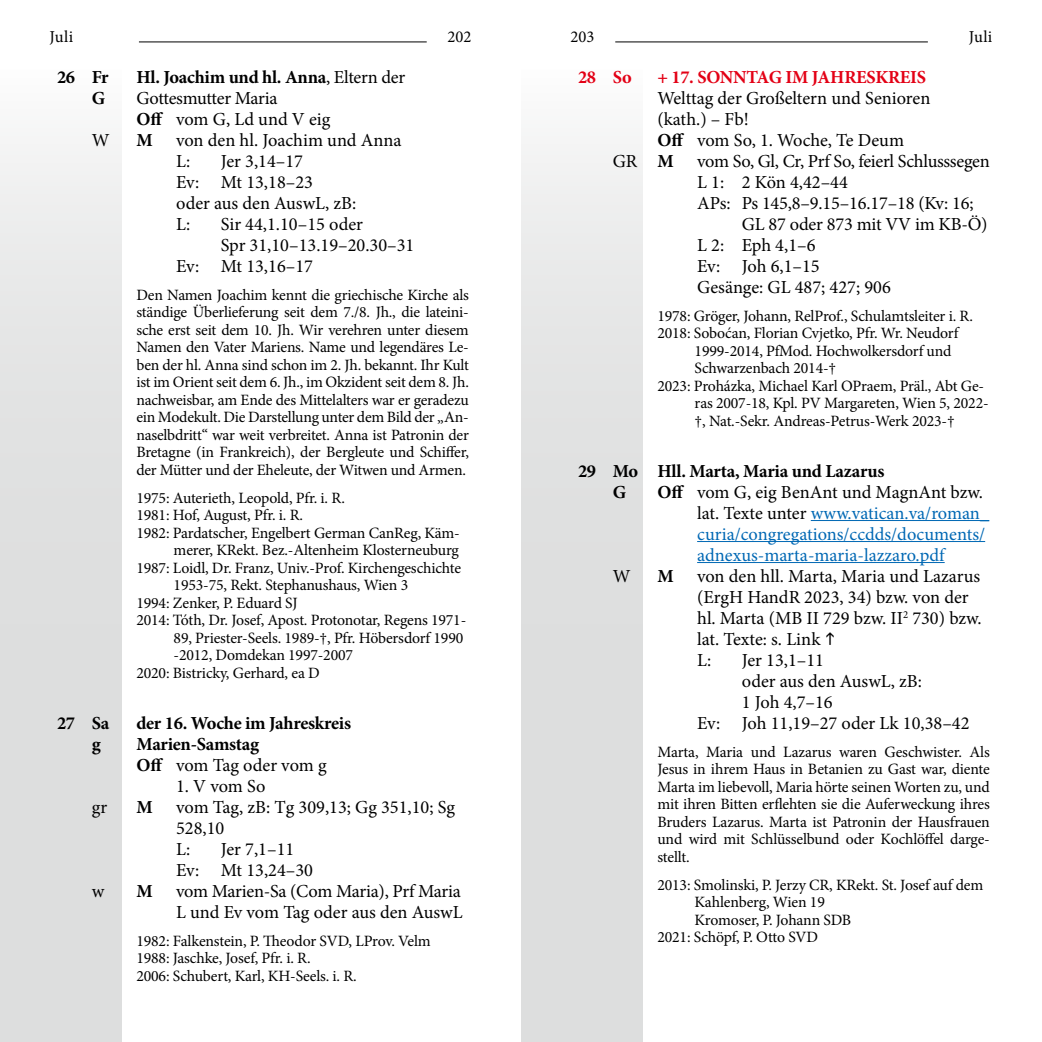
<style>
.page{position:relative;width:1042px;height:1042px;background:#fff}
.page>*{position:absolute;margin:0;border:0;box-sizing:border-box;transform-origin:0 0}
.t1{font:18.38px/21px "Minion Pro";letter-spacing:-.005em;color:#000}
.t2{font:18.38px/21px "Minion Pro";color:#0068b4}
.t3{font:700 18.38px/21px "Minion Pro";letter-spacing:-.015em;color:#000}
.t4{font:700 18.38px "Minion Pro";letter-spacing:-.015em;color:#e30015}
.t5{font:16.62px "Minion Pro";color:#000}
.t6{font:15.75px/17.5px "Minion Pro";letter-spacing:-.01em;color:#000;text-align:justify}
.s1{font-weight:700}
.s2{font-weight:400}
.s3{font-weight:700;color:#000}
.s4{color:#000}
</style>
<div class="page">
<div style="left:0;top:69px;width:122px;height:973px;background:linear-gradient(to bottom,#f0f0f0,#d6d8d8)"></div>
<div style="left:521px;top:69px;width:121px;height:973px;background:linear-gradient(to bottom,#f0f0f0,#d6d8d8)"></div>
<hr style="left:139px;top:41px;width:288px;height:1px;background:#000">
<hr style="left:615px;top:41px;width:313px;height:1px;background:#000">
<hr style="left:811px;top:520px;width:178px;height:1px;background:#0068b4">
<hr style="left:697px;top:541px;width:288px;height:1px;background:#0068b4">
<hr style="left:697px;top:562px;width:247px;height:1px;background:#0068b4">
<p class="t5" style="left:50px;top:25px;width:25px">Juli</p>
<p class="t5" style="left:447px;top:25px;width:25px">202</p>
<p class="t5" style="left:570px;top:25px;width:25px">203</p>
<p class="t5" style="left:969px;top:25px;width:25px">Juli</p>
<p class="t4" style="left:578px;top:64px;width:55px">28 So</p>
<p class="t4" style="left:657px;top:64px;width:270px">+ 17. SONNTAG IM JAHRESKREIS</p>
<p class="t1" style="left:657px;top:88px;width:274px">Welttag der Großeltern und Senioren</p>
<p class="t1" style="left:657px;top:109px;width:93px">(kath.) – Fb!</p>
<p class="t1" style="left:657px;top:130px;width:248px"><span class="s1">Off</span> vom So, 1. Woche, Te Deum</p>
<p class="t1" style="left:613px;top:151px;width:63px">GR <span class="s1">M</span></p>
<p class="t1" style="left:697px;top:151px;width:294px">vom So, Gl, Cr, Prf So, feierl Schlusssegen</p>
<p class="t1" style="left:697px;top:172px;width:152px">L 1: 2 Kön 4,42–44</p>
<p class="t1" style="left:697px;top:193px;width:278px">APs: Ps 145,8–9.15–16.17–18 (Kv: 16;</p>
<p class="t1" style="left:742px;top:214px;width:247px">GL 87 oder 873 mit VV im KB-Ö)</p>
<p class="t1" style="left:697px;top:235px;width:120px">L 2: Eph 4,1–6</p>
<p class="t1" style="left:697px;top:256px;width:124px">Ev: Joh 6,1–15</p>
<p class="t1" style="left:697px;top:277px;width:195px">Gesänge: GL 487; 427; 906</p>
<p class="t6" style="left:657px;top:307px;width:315px">1978: Gröger, Johann, RelProf., Schulamtsleiter i. R.</p>
<p class="t6" style="left:657px;top:325px;width:302px">2018: Soboćan, Florian Cvjetko, Pfr. Wr. Neudorf</p>
<p class="t6" style="left:694px;top:342px;width:258px">1999-2014, PfMod. Hochwolkersdorf und</p>
<p class="t6" style="left:694px;top:360px;width:143px">Schwarzenbach 2014-†</p>
<p class="t6" style="left:657px;top:377px;width:328px">2023: Proházka, Michael Karl OPraem, Präl., Abt Ge-</p>
<p class="t6" style="left:694px;top:395px;width:295px">ras 2007-18, Kpl. PV Margareten, Wien 5, 2022-</p>
<p class="t6" style="left:694px;top:412px;width:262px">†, Nat.-Sekr. Andreas-Petrus-Werk 2023-†</p>
<p class="t3" style="left:613px;top:460px;width:273px;text-indent:-35px">29 Mo Hll. Marta, Maria und Lazarus<br>G</p>
<p class="t3" style="left:57px;top:66px;width:53px">26 Fr</p>
<p class="t3" style="left:136px;top:66px;width:270px">Hl. Joachim und hl. Anna<span class="s2">, Eltern der</span></p>
<p class="t3" style="left:92px;top:87px;width:15px">G</p>
<p class="t1" style="left:136px;top:88px;width:195px">Gottesmutter Maria<br><span class="s1">Off</span> vom G, Ld und V eig</p>
<p class="t1" style="left:92px;top:130px;width:19px">W</p>
<p class="t3" style="left:136px;top:129px;width:18px">M</p>
<p class="t1" style="left:176px;top:130px;width:227px">von den hl. Joachim und Anna<br>L:</p>
<p class="t1" style="left:176px;top:151px;width:182px;text-indent:45px">Jer 3,14–17<br>Ev: Mt 13,18–23<br>oder aus den AuswL, zB:<br>L:</p>
<p class="t1" style="left:221px;top:214px;width:144px">Sir 44,1.10–15 oder</p>
<p class="t1" style="left:221px;top:235px;width:195px">Spr 31,10–13.19–20.30–31</p>
<p class="t1" style="left:176px;top:256px;width:138px">Ev: Mt 13,16–17</p>
<p class="t6" style="left:136px;top:286px;width:334px">Den Namen Joachim kennt die griechische Kirche als ständige Überlieferung seit dem 7./8. Jh., die lateini&shy;sche erst seit dem 10. Jh. Wir verehren unter diesem Namen den Vater Mariens. Name und legendäres Le&shy;ben der hl. Anna sind schon im 2. Jh. bekannt. Ihr Kult ist im Orient seit dem 6. Jh., im Okzident seit dem 8. Jh. nachweisbar, am Ende des Mittelalters war er geradezu ein Modekult. Die Darstellung unter dem Bild der „An&shy;naselbdritt“ war weit verbreitet. Anna ist Patronin der Bretagne (in Frankreich), der Bergleute und Schiffer, der Mütter und der Eheleute, der Witwen und Armen.</p>
<p class="t6" style="left:136px;top:489px;width:208px">1975: Auterieth, Leopold, Pfr. i. R.</p>
<p class="t6" style="left:136px;top:507px;width:166px">1981: Hof, August, Pfr. i. R.</p>
<p class="t6" style="left:136px;top:524px;width:325px">1982: Pardatscher, Engelbert German CanReg, Käm-</p>
<p class="t6" style="left:174px;top:542px;width:287px">merer, KRekt. Bez.-Altenheim Klosterneuburg</p>
<p class="t6" style="left:136px;top:559px;width:326px">1987: Loidl, Dr. Franz, Univ.-Prof. Kirchengeschichte</p>
<p class="t6" style="left:174px;top:577px;width:236px">1953-75, Rekt. Stephanushaus, Wien 3</p>
<p class="t6" style="left:136px;top:594px;width:163px">1994: Zenker, P. Eduard SJ</p>
<p class="t6" style="left:136px;top:612px;width:331px">2014: Tóth, Dr. Josef, Apost. Protonotar, Regens 1971-</p>
<p class="t6" style="left:174px;top:629px;width:291px">89, Priester-Seels. 1989-†, Pfr. Höbersdorf 1990</p>
<p class="t6" style="left:174px;top:647px;width:181px">-2012, Domdekan 1997-2007</p>
<p class="t6" style="left:136px;top:664px;width:185px">2020: Bistricky, Gerhard, ea D</p>
<p class="t2" style="left:697px;top:481px;width:294px;text-indent:-40px"><span class="s3">Off</span> <span class="s4">vom G, eig BenAnt und MagnAnt bzw. lat. Texte unter</span> www.vatican.va/roman_ curia/congregations/ccdds/documents/ adnexus-marta-maria-lazzaro.pdf</p>
<p class="t1" style="left:613px;top:565px;width:19px">W</p>
<p class="t3" style="left:657px;top:565px;width:18px">M</p>
<p class="t1" style="left:697px;top:565px;width:285px">von den hll. Marta, Maria und Lazarus (ErgH HandR 2023, 34) bzw. von der hl. Marta (MB II 729 bzw. II<sup>2</sup> 730) bzw. lat. Texte: s. Link<br>L:</p>
<p class="t1" style="left:742px;top:649px;width:84px">Jer 13,1–11</p>
<p class="t1" style="left:742px;top:670px;width:182px">oder aus den AuswL, zB:</p>
<p class="t1" style="left:742px;top:691px;width:92px">1 Joh 4,7–16</p>
<p class="t1" style="left:697px;top:712px;width:274px">Ev: Joh 11,19–27 oder Lk 10,38–42</p>
<p class="t6" style="left:657px;top:743px;width:334px">Marta, Maria und Lazarus waren Geschwister. Als Jesus in ihrem Haus in Betanien zu Gast war, diente Marta im liebevoll, Maria hörte seinen Worten zu, und mit ihren Bitten erflehten sie die Auferweckung ihres Bruders Lazarus. Marta ist Patronin der Hausfrauen und wird mit Schlüsselbund oder Kochlöffel darge&shy;stellt.</p>
<p class="t6" style="left:657px;top:876px;width:327px">2013: Smolinski, P. Jerzy CR, KRekt. St. Josef auf dem</p>
<p class="t6" style="left:694px;top:893px;width:132px">Kahlenberg, Wien 19</p>
<p class="t6" style="left:694px;top:911px;width:158px">Kromoser, P. Johann SDB</p>
<p class="t6" style="left:657px;top:928px;width:162px">2021: Schöpf, P. Otto SVD</p>
<p class="t3" style="left:57px;top:712px;width:54px">27 Sa</p>
<p class="t3" style="left:136px;top:712px;width:216px">der 16. Woche im Jahreskreis</p>
<p class="t3" style="left:92px;top:733px;width:11px">g</p>
<p class="t3" style="left:136px;top:733px;width:192px">Marien-Samstag<br>Off <span class="s2">vom Tag oder vom g</span></p>
<p class="t1" style="left:176px;top:775px;width:91px">1. V vom So</p>
<p class="t1" style="left:92px;top:796px;width:17px">gr</p>
<p class="t3" style="left:136px;top:796px;width:18px">M</p>
<p class="t1" style="left:176px;top:796px;width:280px">vom Tag, zB: Tg 309,13; Gg 351,10; Sg<br>528,10<br>L:</p>
<p class="t1" style="left:176px;top:838px;width:138px;text-indent:45px">Jer 7,1–11<br>Ev: Mt 13,24–30</p>
<p class="t1" style="left:92px;top:880px;width:14px">w</p>
<p class="t3" style="left:136px;top:880px;width:18px">M</p>
<p class="t1" style="left:176px;top:880px;width:288px">vom Marien-Sa (Com Maria), Prf Maria<br>L und Ev vom Tag oder aus den AuswL</p>
<p class="t6" style="left:136px;top:932px;width:296px;text-align:left">1982: Falkenstein, P. Theodor SVD, LProv. Velm<br>1988: Jaschke, Josef, Pfr. i. R.<br>2006: Schubert, Karl, KH-Seels. i. R.</p>
</div>
